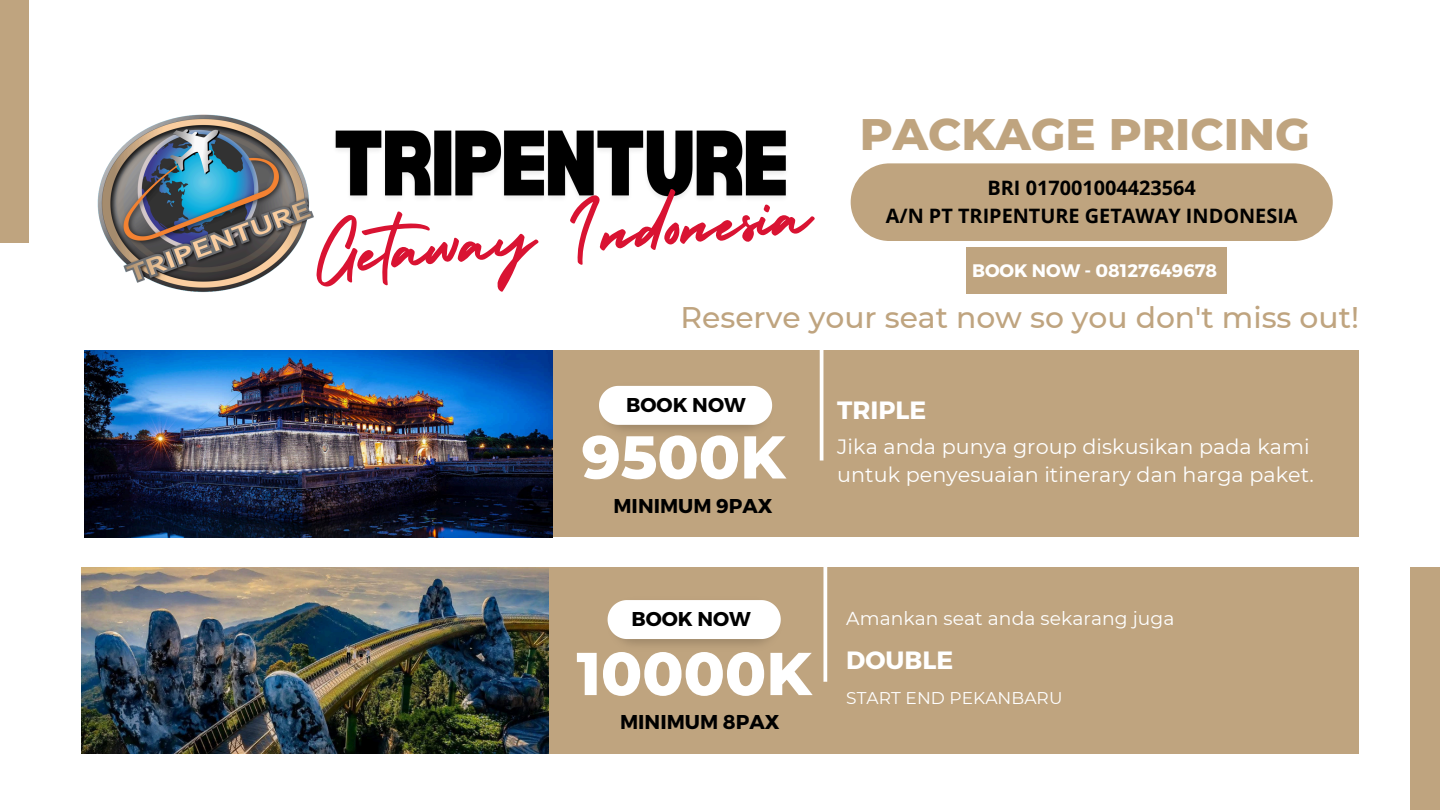
<style>
.page{position:relative;width:1440px;height:810px;background:#fff}
.page>*{position:absolute;margin:0;border:0;box-sizing:border-box;transform-origin:0 0}
.t1{font:88.3px "Holiday";color:#d91332}
.t2{font:800 60.3px "Montserrat";color:#fff}
.t3{font:800 45px "Montserrat";color:#bfa47f}
.t4{font:500 29.8px "Montserrat";color:#bfa47f}
.t5{font:700 25px "Montserrat";color:#fff}
.t6{font:20.7px/28.5px "Montserrat";letter-spacing:.005em;color:#fff}
.t7{font:700 20px "Montserrat";color:#000}
.t8{font:700 19.9px "Open Sans";color:#000}
.t9{font:18.7px "Montserrat";letter-spacing:.005em;color:#fff}
.t10{font:700 18.1px "Montserrat";color:#fff}
.t11{font:17px "Montserrat";letter-spacing:.005em;color:#fff}
</style>
<div class="page">
<div style="left:552px;top:350px;width:807px;height:187px;background:#bfa47f"></div>
<img style="left:84px;top:350px;width:468px;height:187px">
<div style="left:549px;top:567px;width:810px;height:187px;background:#bfa47f"></div>
<img style="left:81px;top:567px;width:468px;height:187px">
<div style="left:0;top:0;width:29px;height:243px;background:#bfa47f"></div>
<div style="left:1411px;top:567px;width:29px;height:243px;background:#bfa47f"></div>
<hr style="left:820px;top:316px;width:3px;height:145px;background:#fff">
<svg style="left:823px;top:567px;width:4px;height:115px"></svg>
<img style="left:611px;top:385px;width:162px;height:46px">
<svg style="left:599px;top:386px;width:173px;height:39px;background:#fbfaf8"></svg>
<img style="left:607px;top:616px;width:162px;height:29px">
<svg style="left:608px;top:600px;width:173px;height:39px;background:#fbfaf8"></svg>
<div style="left:851px;top:163px;width:482px;height:78px;background:#bfa47f;border-radius:39px"></div>
<img style="left:97px;top:114px;width:217px;height:178px">
<img style="left:335px;top:130px;width:451px;height:69px">
<div style="left:966px;top:247px;width:260px;height:47px;background:#bfa47f"></div>
<h4 class="t1" style="left:306px;top:187px;width:502px;rotate:-5deg">Getaway Indonesia</h4>
<p class="t3" style="left:860px;top:106px;width:452px">PACKAGE PRICING</p>
<p class="t8" style="left:987px;top:174px;width:210px">BRI 017001004423564</p>
<h2 class="t8" style="left:886px;top:202px;width:413px">A/N PT TRIPENTURE GETAWAY INDONESIA</h2>
<p class="t10" style="left:972px;top:258px;width:247px">BOOK NOW - 08127649678</p>
<h6 class="t4" style="left:681px;top:299px;width:680px">Reserve your seat now so you don't miss out!</h6>
<p class="t7" style="left:626px;top:392px;width:121px">BOOK NOW</p>
<p class="t2" style="left:582px;top:420px;width:205px">9500K</p>
<h6 class="t7" style="left:613px;top:493px;width:161px">MINIMUM 9PAX</h6>
<h3 class="t5" style="left:837px;top:394px;width:91px">TRIPLE</h3>
<p class="t6" style="left:837px;top:432px;width:478px">Jika anda punya group diskusikan pada kami untuk penyesuaian itinerary dan harga paket.</p>
<p class="t7" style="left:631px;top:606px;width:121px">BOOK NOW</p>
<p class="t2" style="left:577px;top:637px;width:237px">10000K</p>
<p class="t7" style="left:620px;top:709px;width:161px">MINIMUM 8PAX</p>
<p class="t9" style="left:846px;top:607px;width:330px">Amankan seat anda sekarang juga</p>
<h5 class="t5" style="left:846px;top:644px;width:108px">DOUBLE</h5>
<p class="t11" style="left:846px;top:688px;width:218px">START END PEKANBARU</p>
</div>
